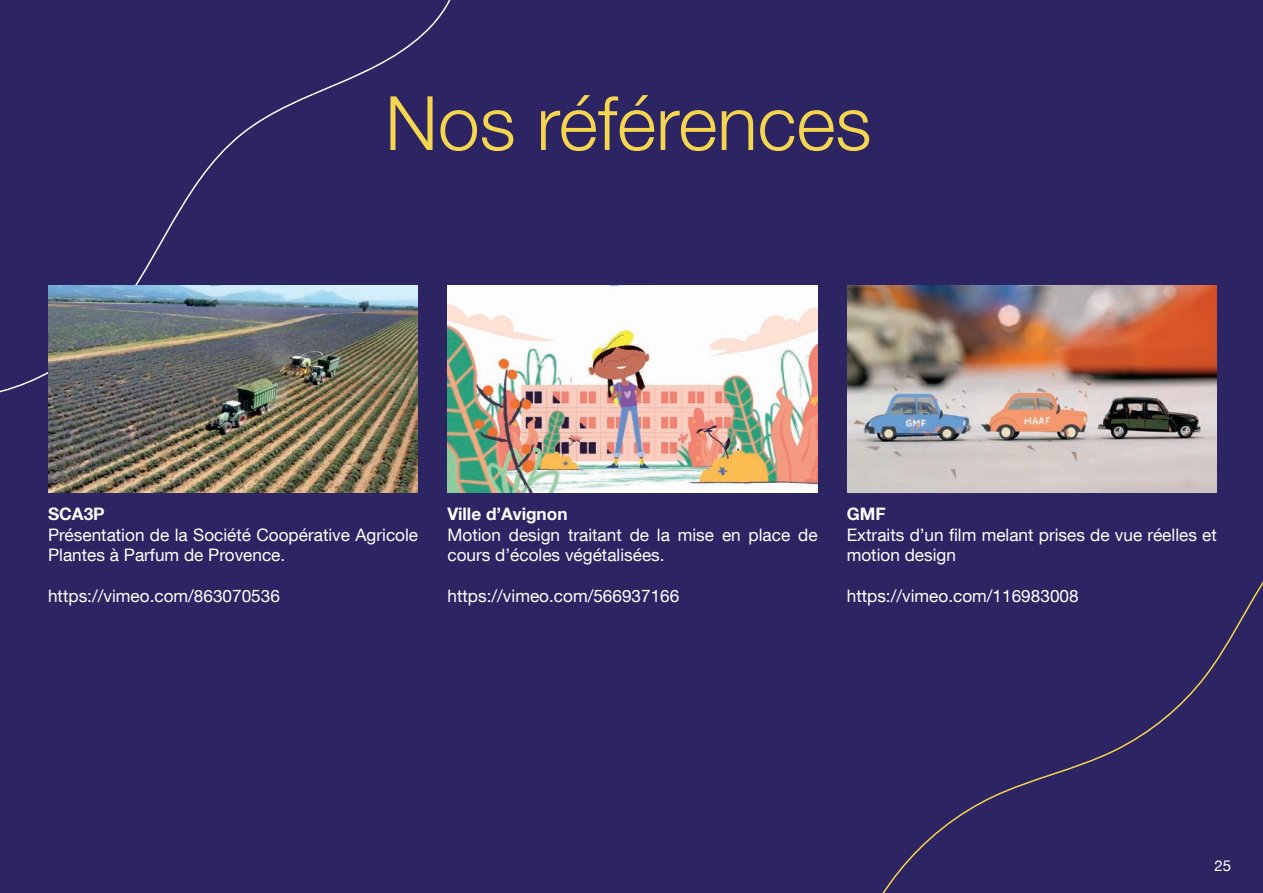
<style>
.page{position:relative;width:1263px;height:893px;background:#2d2463}
.page>*{position:absolute;margin:0;border:0;box-sizing:border-box;transform-origin:0 0}
.t1{font:300 75px "Helvetica Neue LT Com";color:#f6d64e}
.t2{font:17.25px/20.7px "Helvetica Neue LT Com";color:#fff}
.t3{font:700 17.25px "Helvetica Neue LT Com";color:#fff}
.t4{font:15px "Helvetica Neue LT Com";color:#fff}
</style>
<div class="page">
<svg style="left:0;top:0;width:451px;height:410px"></svg>
<svg style="left:882px;top:581px;width:381px;height:312px"></svg>
<img style="left:48px;top:285px;width:370px;height:208px">
<img style="left:448px;top:285px;width:369px;height:208px">
<img style="left:847px;top:285px;width:369px;height:208px">
<h1 class="t1" style="left:385px;top:77px;width:488px">Nos références</h1>
<p class="t3" style="left:48px;top:503px;width:58px">SCA3P</p>
<p class="t2" style="left:48px;top:524px;width:372px">Présentation de la Société Coopérative Agricole<br>Plantes à Parfum de Provence.</p>
<p class="t2" style="left:48px;top:586px;width:233px">https://vimeo.com/863070536</p>
<p class="t3" style="left:447px;top:503px;width:121px">Ville d’Avignon</p>
<p class="t2" style="left:447px;top:524px;width:372px">Motion design traitant de la mise en place de cours d’écoles végétalisées.</p>
<p class="t2" style="left:447px;top:586px;width:233px">https://vimeo.com/566937166</p>
<p class="t3" style="left:847px;top:503px;width:40px">GMF</p>
<p class="t2" style="left:847px;top:524px;width:372px">Extraits d’un film melant prises de vue réelles et motion design</p>
<p class="t2" style="left:847px;top:586px;width:233px">https://vimeo.com/116983008</p>
<p class="t4" style="left:1214px;top:856px;width:18px">25</p>
</div>
